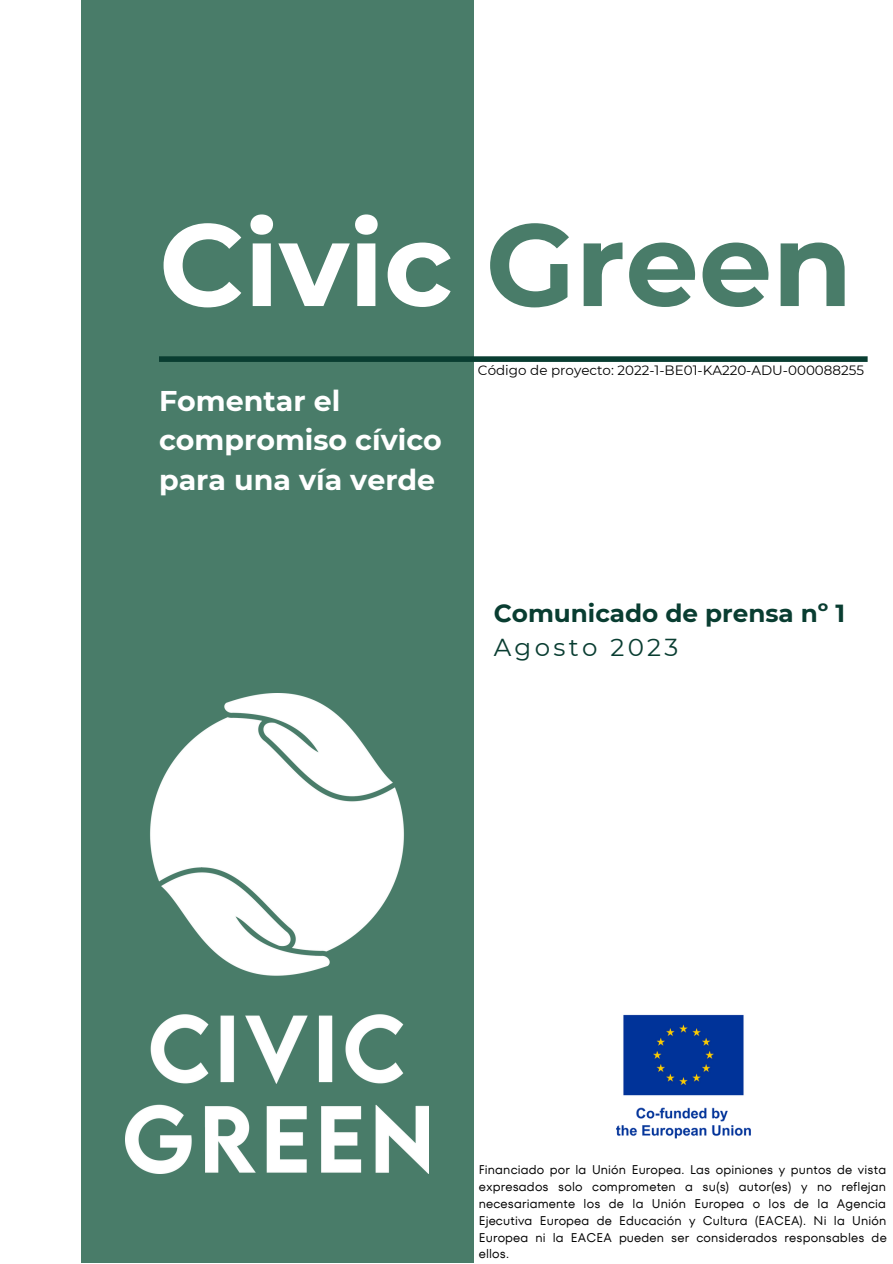
<style>
.page{position:relative;width:893px;height:1264px;background:#fff}
.page>*{position:absolute;margin:0;border:0;box-sizing:border-box;transform-origin:0 0}
.t1{font:700 116.25px "Montserrat";color:#fff}
.t2{font:700 28.5px/39.3px "Montserrat";color:#fff}
.t3{font:700 24.75px "Montserrat";color:#093d31}
.t4{font:24.6px "Montserrat";letter-spacing:.135em;color:#093d31}
.t5{font:13.5px "Montserrat";color:#000}
.t6{font:12.6px/16.8px "TT Fors";letter-spacing:.015em;color:#000;text-align:justify}
.s1{color:#497c69}
</style>
<div class="page">
<div style="left:81px;top:0;width:392px;height:1262px;background:#497c69"></div>
<div style="left:159px;top:356px;width:708px;height:6px;background:#093d31"></div>
<img style="left:125px;top:693px;width:304px;height:480px">
<img style="left:616px;top:1014px;width:135px;height:125px">
<p class="t1" style="left:159px;top:193px;width:695px">Civic <span class="s1">Green</span></p>
<p class="t2" style="left:159px;top:381px;width:284px">Fomentar el compromiso cívico para una vía verde</p>
<p class="t5" style="left:478px;top:361px;width:387px">Código de proyecto: 2022-1-BE01-KA220-ADU-000088255</p>
<p class="t3" style="left:493px;top:597px;width:353px">Comunicado de prensa nº 1</p>
<p class="t4" style="left:493px;top:632px;width:186px">Agosto 2023</p>
<p class="t6" style="left:478px;top:1161px;width:409px">Financiado por la Unión Europea. Las opiniones y puntos de vista expresados solo comprometen a su(s) autor(es) y no reflejan necesariamente los de la Unión Europea o los de la Agencia Ejecutiva Europea de Educación y Cultura (EACEA). Ni la Unión Europea ni la EACEA pueden ser considerados responsables de ellos.</p>
</div>
